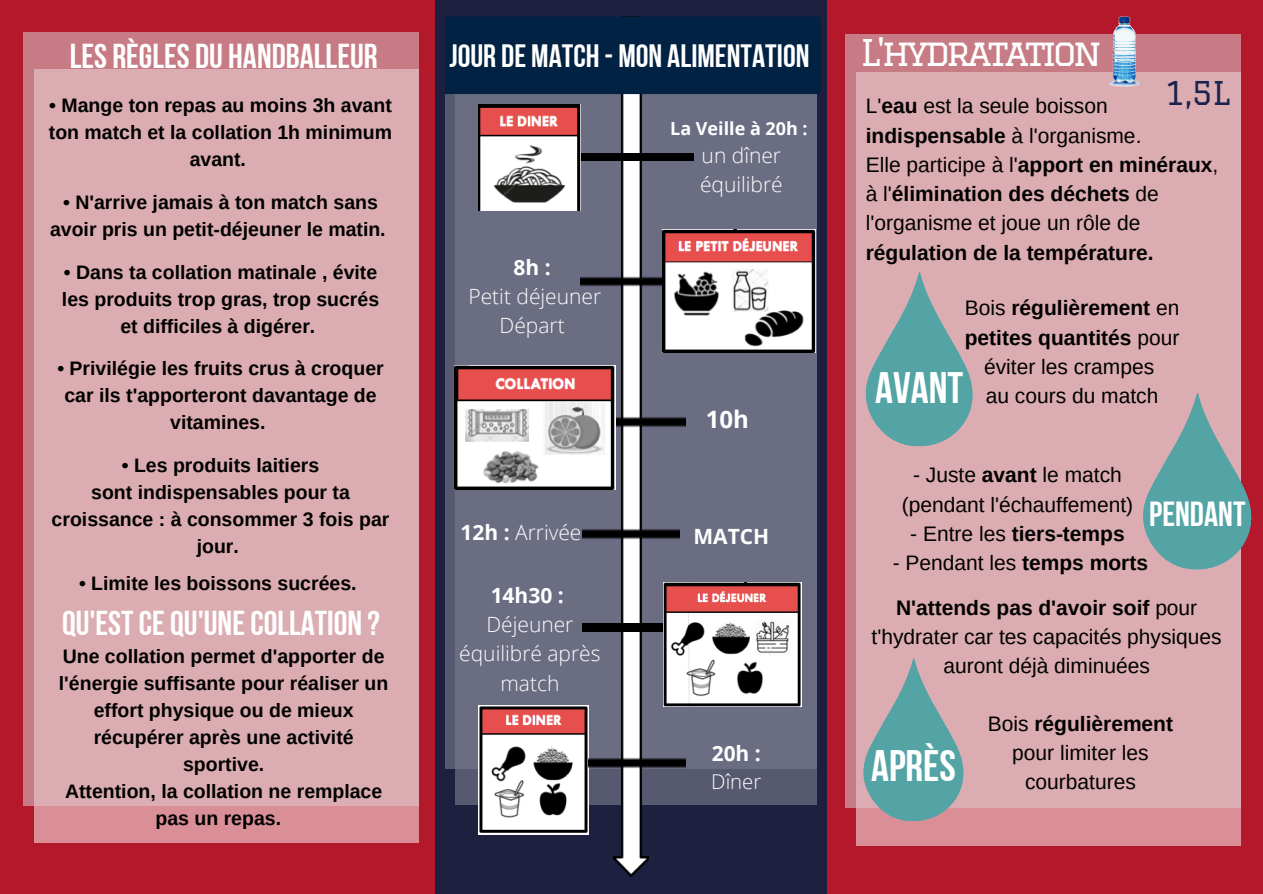
<style>
.page{position:relative;width:1263px;height:894px;background:#fff}
.page>*{position:absolute;margin:0;border:0;box-sizing:border-box;transform-origin:0 0}
.t1{font:43.95px "Bebas Neue Cyrillic";color:#fff}
.t2{font:36px "Graduate";letter-spacing:-.1em;color:#fff}
.t3{font:34.65px "Bebas Neue Cyrillic";color:#fff}
.t4{font:34.5px "Bebas Neue Cyrillic";color:#fff}
.t5{font:32.25px "Bebas Neue Cyrillic";color:#fff}
.t6{font:31.95px "Graduate";color:#18244d}
.t7{font:700 24px "Open Sans";color:#fff}
.t8{font:21px/29.2px "Arimo";color:#000;text-align:center}
.t9{font:300 21px/29.2px "Open Sans";color:#fff;text-align:center}
.t10{font:700 21px "Arimo";color:#000}
.t11{font:700 21px "Open Sans";color:#fff}
.t12{font:300 20.4px "Open Sans";color:#fff}
.t13{font:700 19.5px/27px "Arimo";color:#000;text-align:center}
.t14{font:700 18px "Open Sans";color:#fff}
.s1{font-weight:700}
.s2{font-weight:400}
</style>
<div class="page">
<div style="left:0;top:0;width:1263px;height:893px;background:#b4192b"></div>
<div style="left:436px;top:0;width:391px;height:893px;background:#1d203f"></div>
<div style="left:846px;top:34px;width:395px;height:774px;background:#c77b84"></div>
<div style="left:857px;top:72px;width:384px;height:773px;background:#da8f97"></div>
<div style="left:857px;top:72px;width:384px;height:736px;background:#dbacb1"></div>
<img style="left:1108px;top:16px;width:32px;height:71px">
<svg style="left:866px;top:272px;width:107px;height:174px"></svg>
<svg style="left:863px;top:658px;width:100px;height:162px"></svg>
<svg style="left:1143px;top:392px;width:108px;height:177px"></svg>
<div style="left:23px;top:32px;width:395px;height:773px;background:#c77b84"></div>
<div style="left:34px;top:69px;width:384px;height:774px;background:#da8f97"></div>
<div style="left:34px;top:69px;width:384px;height:736px;background:#dbacb1"></div>
<div style="left:445px;top:40px;width:371px;height:728px;background:#575970"></div>
<div style="left:455px;top:76px;width:361px;height:728px;background:#575970"></div>
<div style="left:455px;top:76px;width:361px;height:692px;background:#6b6d82"></div>
<img style="left:614px;top:94px;width:35px;height:782px">
<img style="left:583px;top:620px;width:80px;height:14px">
<img style="left:663px;top:582px;width:139px;height:124px">
<img style="left:478px;top:705px;width:111px;height:129px">
<img style="left:478px;top:104px;width:103px;height:106px">
<img style="left:581px;top:150px;width:113px;height:14px">
<img style="left:581px;top:275px;width:81px;height:11px">
<img style="left:662px;top:230px;width:153px;height:122px">
<img style="left:615px;top:415px;width:71px;height:14px">
<img style="left:455px;top:365px;width:160px;height:124px">
<img style="left:583px;top:527px;width:96px;height:13px">
<img style="left:588px;top:756px;width:97px;height:13px">
<div style="left:445px;top:16px;width:375px;height:78px;background:#022243"></div>
<h3 class="t4" style="left:70px;top:42px;width:309px">LES RÈGLES DU HANDBALLEUR</h3>
<p class="t13" style="left:49px;top:92px;width:345px">• Mange ton repas au moins 3h avant ton match et la collation 1h minimum avant.</p>
<p class="t13" style="left:50px;top:188px;width:337px">• N'arrive jamais à ton match sans avoir pris un petit-déjeuner le matin.</p>
<p class="t13" style="left:62px;top:258px;width:319px">• Dans ta collation matinale , évite les produits trop gras, trop sucrés et difficiles à digérer.</p>
<p class="t13" style="left:57px;top:355px;width:328px">• Privilégie les fruits crus à croquer car ils t'apporteront davantage de vitamines.</p>
<p class="t13" style="left:52px;top:452px;width:339px">• Les produits laitiers<br>sont indispensables pour ta croissance : à consommer 3 fois par jour.</p>
<p class="t13" style="left:79px;top:570px;width:279px">• Limite les boissons sucrées.</p>
<h3 class="t4" style="left:62px;top:609px;width:319px">QU'ESTCEQU'UNECOLLATION ?</h3>
<p class="t13" style="left:59px;top:642px;width:331px">Une collation permet d'apporter de l'énergie suffisante pour réaliser un effort physique ou de mieux récupérer après une activité sportive.<br>Attention, la collation ne remplace pas un repas.</p>
<h3 class="t5" style="left:449px;top:43px;width:362px">JOUR DE MATCH - MON ALIMENTATION</h3>
<p class="t11" style="left:513px;top:252px;width:39px">8h :</p>
<p class="t9" style="left:468px;top:281px;width:134px">Petit déjeuner<br>Départ</p>
<p class="t14" style="left:670px;top:115px;width:139px">La Veille à 20h :</p>
<p class="t9" style="left:700px;top:140px;width:84px;text-align:left">un dîner équilibré</p>
<p class="t7" style="left:706px;top:402px;width:45px">10h</p>
<p class="t9" style="left:460px;top:516px;width:122px"><span class="s1">12h :</span> Arrivée</p>
<p class="t11" style="left:693px;top:522px;width:77px">MATCH</p>
<p class="t11" style="left:491px;top:580px;width:75px">14h30 :</p>
<p class="t9" style="left:459px;top:609px;width:143px">Déjeuner équilibré après match</p>
<p class="t11" style="left:712px;top:738px;width:51px">20h :</p>
<p class="t12" style="left:711px;top:766px;width:52px">Dîner</p>
<h2 class="t2" style="left:860px;top:32px;width:243px">L'hydratation</h2>
<h3 class="t6" style="left:1164px;top:74px;width:67px">1,5L</h3>
<p class="t8" style="left:866px;top:91px;width:354px;text-align:left">L'<span class="s1">eau</span> est la seule boisson <span class="s1">indispensable</span> à l'organisme.<br>Elle participe à l'<span class="s1">apport en minéraux</span>, à l'<span class="s1">élimination des déchets</span> de l'organisme et joue un rôle de</p>
<p class="t10" style="left:866px;top:240px;width:289px">régulation de la température.</p>
<p class="t8" style="left:965px;top:293px;width:216px">Bois <span class="s1">régulièrement</span> en <span class="s1">petites quantités</span> pour éviter les crampes<br>au cours du match</p>
<h1 class="t1" style="left:875px;top:370px;width:90px">AVANT</h1>
<p class="t8" style="left:902px;top:460px;width:233px">- Juste <span class="s1">avant</span> le match (pendant l'échauffement)</p>
<p class="t10" style="left:910px;top:521px;width:216px"><span class="s2">- Entre les</span> tiers-temps</p>
<p class="t8" style="left:893px;top:548px;width:257px">- Pendant les <span class="s1">temps morts</span></p>
<h3 class="t3" style="left:1149px;top:500px;width:98px">PENDANT</h3>
<p class="t8" style="left:871px;top:593px;width:352px"><span class="s1">N'attends pas d'avoir soif</span> pour t'hydrater car tes capacités physiques auront déjà diminuées</p>
<h1 class="t1" style="left:871px;top:747px;width:86px">APRÈS</h1>
<p class="t8" style="left:988px;top:708px;width:187px">Bois <span class="s1">régulièrement </span>pour limiter les courbatures</p>
</div>
